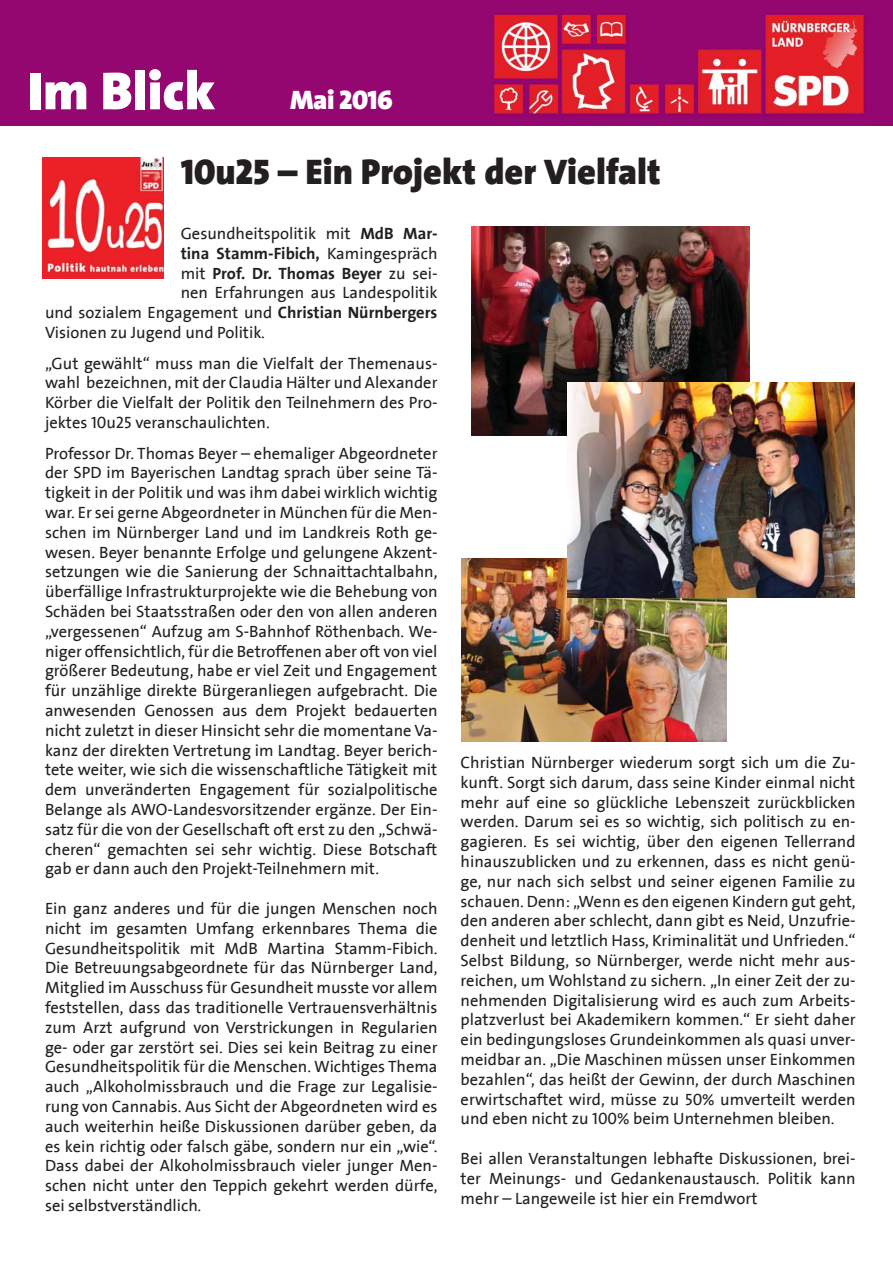
<style>
.page{position:relative;width:893px;height:1263px;background:#fff}
.page>*{position:absolute;margin:0;border:0;box-sizing:border-box;transform-origin:0 0}
.t1{font:900 54px "SPD The Sans";color:#fff}
.t2{font:900 36px "SPD The Sans";color:#231f20}
.t3{font:900 27px "SPD The Sans";letter-spacing:-.02em;color:#fff}
.t4{font:16.5px/19.8px "SPD2002 The Sans";color:#231f20;text-align:justify}
.t5{font:700 16.5px "SPD2002 The Sans";color:#231f20}
.s1{font-weight:700}
.s2{font-weight:400}
</style>
<div class="page">
<div style="left:0;top:0;width:893px;height:126px;background:#920670"></div>
<img style="left:492px;top:13px;width:373px;height:104px">
<img style="left:43px;top:157px;width:121px;height:121px">
<img style="left:472px;top:227px;width:277px;height:208px">
<img style="left:462px;top:559px;width:264px;height:182px">
<img style="left:568px;top:383px;width:286px;height:215px">
<h1 class="t1" style="left:28px;top:56px;width:189px">Im Blick</h1>
<h3 class="t3" style="left:290px;top:83px;width:104px">Mai 2016</h3>
<h2 class="t2" style="left:181px;top:149px;width:481px">10u25 – Ein Projekt der Vielfalt</h2>
<p class="t4" style="left:181px;top:224px;width:258px">Gesundheitspolitik mit <span class="s1">MdB Mar-</span></p>
<p class="t5" style="left:181px;top:244px;width:258px">tina Stamm-Fibich, <span class="s2">Kamingespräch</span></p>
<p class="t5" style="left:181px;top:264px;width:258px"><span class="s2">mit</span> Prof. Dr. Thomas Beyer <span class="s2">zu sei-</span></p>
<p class="t4" style="left:181px;top:283px;width:258px">nen Erfahrungen aus Landespolitik</p>
<p class="t4" style="left:45px;top:303px;width:394px">und sozialem Engagement und <span class="s1">Christian Nürnbergers</span></p>
<p class="t4" style="left:45px;top:323px;width:221px">Visionen zu Jugend und Politik.</p>
<p class="t4" style="left:45px;top:354px;width:394px">„Gut gewählt“ muss man die Vielfalt der Themenaus&shy;wahl bezeichnen, mit der Claudia Hälter und Alexander Körber die Vielfalt der Politik den Teilnehmern des Pro&shy;jektes 10u25 veranschaulichten.</p>
<p class="t4" style="left:45px;top:444px;width:394px">Professor Dr. Thomas Beyer – ehemaliger Abgeordneter der SPD im Bayerischen Landtag sprach über seine Tä&shy;tigkeit in der Politik und was ihm dabei wirklich wichtig war. Er sei gerne Abgeordneter in München für die Men&shy;schen im Nürnberger Land und im Landkreis Roth ge&shy;wesen. Beyer benannte Erfolge und gelungene Akzent&shy;setzungen wie die Sanierung der Schnaittachtalbahn, überfällige Infrastrukturprojekte wie die Behebung von Schäden bei Staatsstraßen oder den von allen anderen „vergessenen“ Aufzug am S-Bahnhof Röthenbach. We&shy;niger offensichtlich, für die Betroffenen aber oft von viel größerer Bedeutung, habe er viel Zeit und Engagement für unzählige direkte Bürgeranliegen aufgebracht. Die anwesenden Genossen aus dem Projekt bedauerten nicht zuletzt in dieser Hinsicht sehr die momentane Va&shy;kanz der direkten Vertretung im Landtag. Beyer berich&shy;tete weiter, wie sich die wissenschaftliche Tätigkeit mit dem unveränderten Engagement für sozialpolitische Belange als AWO-Landesvorsitzender ergänze. Der Ein&shy;satz für die von der Gesellschaft oft erst zu den „Schwä&shy;cheren“ gemachten sei sehr wichtig. Diese Botschaft gab er dann auch den Projekt-Teilnehmern mit.</p>
<p class="t4" style="left:45px;top:899px;width:394px">Ein ganz anderes und für die jungen Menschen noch nicht im gesamten Umfang erkennbares Thema die Gesundheitspolitik mit MdB Martina Stamm-Fibich.<br>Die Betreuungsabgeordnete für das Nürnberger Land, Mitglied im Ausschuss für Gesundheit musste vor allem feststellen, dass das traditionelle Vertrauensverhältnis zum Arzt aufgrund von Verstrickungen in Regularien ge- oder gar zerstört sei. Dies sei kein Beitrag zu einer Gesundheitspolitik für die Menschen. Wichtiges Thema auch „Alkoholmissbrauch und die Frage zur Legalisie&shy;rung von Cannabis. Aus Sicht der Abgeordneten wird es auch weiterhin heiße Diskussionen darüber geben, da es kein richtig oder falsch gäbe, sondern nur ein „wie“.<br>Dass dabei der Alkoholmissbrauch vieler junger Men&shy;schen nicht unter den Teppich gekehrt werden dürfe, sei selbstverständlich.</p>
<p class="t4" style="left:461px;top:753px;width:396px">Christian Nürnberger wiederum sorgt sich um die Zu&shy;kunft. Sorgt sich darum, dass seine Kinder einmal nicht mehr auf eine so glückliche Lebenszeit zurückblicken werden. Darum sei es so wichtig, sich politisch zu en&shy;gagieren. Es sei wichtig, über den eigenen Tellerrand hinauszublicken und zu erkennen, dass es nicht genü&shy;ge, nur nach sich selbst und seiner eigenen Familie zu schauen. Denn: „Wenn es den eigenen Kindern gut geht, den anderen aber schlecht, dann gibt es Neid, Unzufrie&shy;denheit und letztlich Hass, Kriminalität und Unfrieden.“ Selbst Bildung, so Nürnberger, werde nicht mehr aus&shy;reichen, um Wohlstand zu sichern. „In einer Zeit der zu&shy;nehmenden Digitalisierung wird es auch zum Arbeits&shy;platzverlust bei Akademikern kommen.“ Er sieht daher ein bedingungsloses Grundeinkommen als quasi unver&shy;meidbar an. „Die Maschinen müssen unser Einkommen bezahlen“, das heißt der Gewinn, der durch Maschinen erwirtschaftet wird, müsse zu 50% umverteilt werden und eben nicht zu 100% beim Unternehmen bleiben.</p>
<p class="t4" style="left:461px;top:1149px;width:396px">Bei allen Veranstaltungen lebhafte Diskussionen, brei&shy;ter Meinungs- und Gedankenaustausch. Politik kann mehr – Langeweile ist hier ein Fremdwort</p>
</div>
